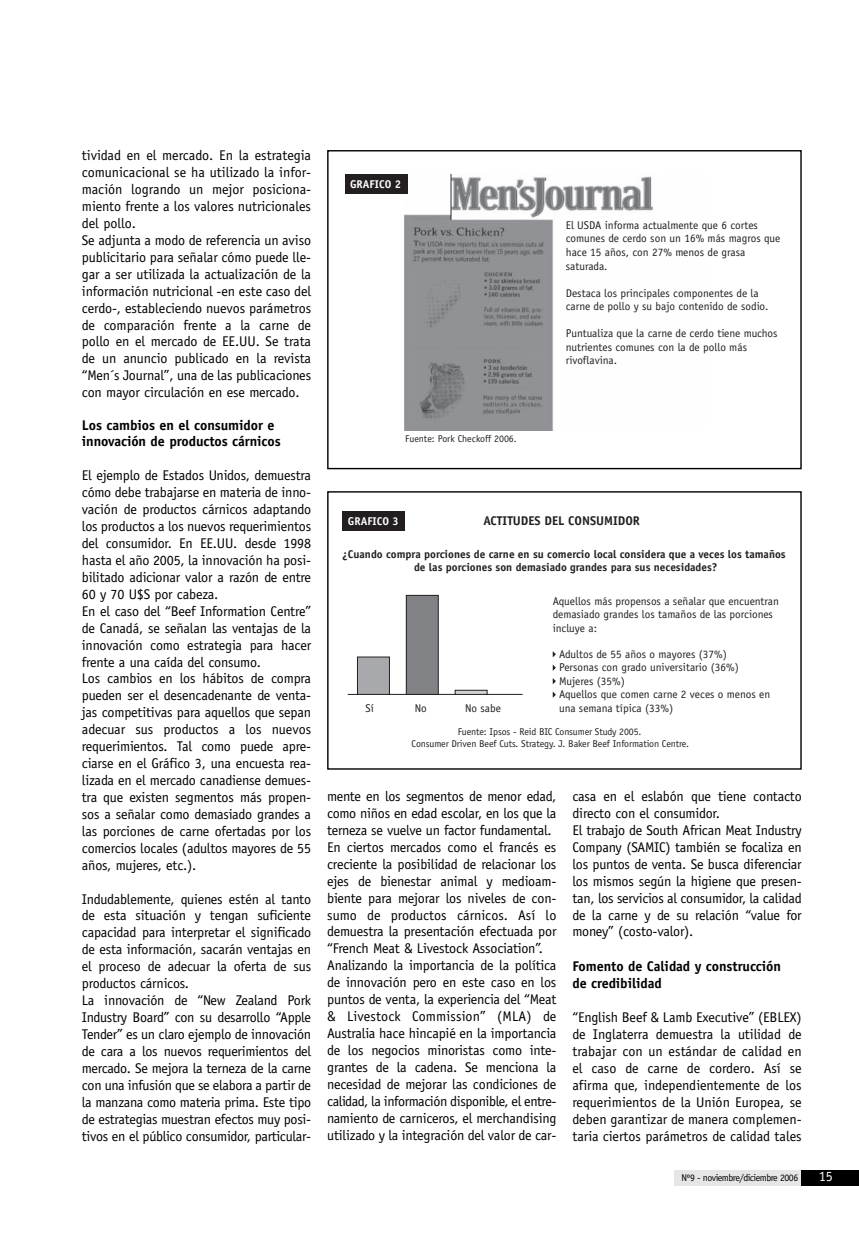
<style>
.page{position:relative;width:859px;height:1238px;background:#fff}
.page>*{position:absolute;margin:0;border:0;box-sizing:border-box;transform-origin:0 0}
.t1{font:14.1px/17px "Officina Sans";letter-spacing:-.015em;color:#000}
.t2{font:700 14.1px/17px "Officina Sans";letter-spacing:-.005em;color:#000}
.t3{font:14.1px "Officina Sans";color:#fff}
.t4{font:700 12.75px "Officina Sans";color:#231f20}
.t5{font:11.25px/13.5px "Officina Sans";color:#231f20}
.t6{font:700 11.25px/13.5px "Officina Sans";color:#231f20;text-align:center}
.t7{font:700 11.25px "Officina Sans";color:#fff}
.t8{font:9.9px/11.9px "Officina Sans";letter-spacing:-.01em;color:#231f20;text-align:center}
.t9{font:9.9px "Officina Sans";letter-spacing:-.05em;color:#000}
</style>
<div class="page">
<div style="left:674px;top:1169px;width:175px;height:16px;background:#e6e6e6"></div>
<div style="left:801px;top:1169px;width:57px;height:16px;background:#000"></div>
<div style="left:343px;top:511px;width:62px;height:20px;background:#231f20"></div>
<svg style="left:552px;top:651px;width:4px;height:6px"></svg>
<svg style="left:552px;top:664px;width:4px;height:7px"></svg>
<svg style="left:552px;top:678px;width:4px;height:6px"></svg>
<svg style="left:552px;top:691px;width:4px;height:6px"></svg>
<hr style="left:347px;top:694px;width:175px;height:1px;background:#231f20">
<div style="left:357px;top:657px;width:32px;height:37px;background:#a8a9ad"></div>
<div style="left:357px;top:656px;width:33px;height:38px;border:1px solid #231f20"></div>
<div style="left:406px;top:595px;width:32px;height:99px;background:#808285"></div>
<div style="left:406px;top:595px;width:32px;height:99px;border:1px solid #231f20"></div>
<div style="left:455px;top:690px;width:32px;height:4px;border:1px solid #231f20"></div>
<div style="left:327px;top:491px;width:474px;height:278px;border:1px solid #000"></div>
<img style="left:405px;top:175px;width:248px;height:255px">
<div style="left:345px;top:175px;width:62px;height:19px;background:#231f20"></div>
<div style="left:327px;top:150px;width:474px;height:319px;border:1px solid #000"></div>
<p class="t1" style="left:82px;top:148px;width:231px">tividad en el mercado. En la estrategia comunicacional se ha utilizado la infor&shy;mación logrando un mejor posiciona&shy;miento frente a los valores nutricionales del pollo.<br>Se adjunta a modo de referencia un aviso publicitario para señalar cómo puede lle&shy;gar a ser utilizada la actualización de la información nutricional -en este caso del cerdo-, estableciendo nuevos parámetros de comparación frente a la carne de pollo en el mercado de EE.UU. Se trata de un anuncio publicado en la revista “Men´s Journal”, una de las publicaciones con mayor circulación en ese mercado.</p>
<p class="t2" style="left:82px;top:417px;width:200px">Los cambios en el consumidor e innovación de productos cárnicos</p>
<p class="t1" style="left:82px;top:468px;width:231px">El ejemplo de Estados Unidos, demuestra cómo debe trabajarse en materia de inno&shy;vación de productos cárnicos adaptando los productos a los nuevos requerimientos del consumidor. En EE.UU. desde 1998 hasta el año 2005, la innovación ha posi&shy;bilitado adicionar valor a razón de entre 60 y 70 U$S por cabeza.<br>En el caso del “Beef Information Centre” de Canadá, se señalan las ventajas de la innovación como estrategia para hacer frente a una caída del consumo.<br>Los cambios en los hábitos de compra pueden ser el desencadenante de venta&shy;jas competitivas para aquellos que sepan adecuar sus productos a los nuevos requerimientos. Tal como puede apre&shy;ciarse en el Gráfico 3, una encuesta rea&shy;lizada en el mercado canadiense demues&shy;tra que existen segmentos más propen&shy;sos a señalar como demasiado grandes a las porciones de carne ofertadas por los comercios locales (adultos mayores de 55 años, mujeres, etc.).</p>
<p class="t1" style="left:82px;top:891px;width:231px">Indudablemente, quienes estén al tanto de esta situación y tengan suficiente capacidad para interpretar el significado de esta información, sacarán ventajas en el proceso de adecuar la oferta de sus productos cárnicos.<br>La innovación de “New Zealand Pork Industry Board” con su desarrollo “Apple Tender” es un claro ejemplo de innovación de cara a los nuevos requerimientos del mercado. Se mejora la terneza de la carne con una infusión que se elabora a partir de la manzana como materia prima. Este tipo de estrategias muestran efectos muy posi&shy;tivos en el público consumidor, particular-</p>
<p class="t7" style="left:350px;top:180px;width:52px">GRAFICO 2</p>
<p class="t8" style="left:405px;top:434px;width:113px">Fuente: Pork Checkoff 2006.</p>
<p class="t5" style="left:565px;top:219px;width:216px">El USDA informa actualmente que 6 cortes comunes de cerdo son un 16% más magros que hace 15 años, con 27% menos de grasa saturada.</p>
<p class="t5" style="left:565px;top:287px;width:204px">Destaca los principales componentes de la carne de pollo y su bajo contenido de sodio.</p>
<p class="t5" style="left:565px;top:327px;width:213px">Puntualiza que la carne de cerdo tiene muchos nutrientes comunes con la de pollo más rivoflavina.</p>
<p class="t7" style="left:348px;top:517px;width:52px">GRAFICO 3</p>
<p class="t4" style="left:483px;top:515px;width:158px">ACTITUDES DEL CONSUMIDOR</p>
<p class="t6" style="left:342px;top:548px;width:445px">¿Cuando compra porciones de carne en su comercio local considera que a veces los tamaños de las porciones son demasiado grandes para sus necesidades?</p>
<p class="t5" style="left:552px;top:595px;width:228px">Aquellos más propensos a señalar que encuentran demasiado grandes los tamaños de las porciones incluye a:</p>
<p class="t5" style="left:559px;top:648px;width:213px">Adultos de 55 años o mayores (37%)<br>Personas con grado universitario (36%)<br>Mujeres (35%)<br>Aquellos que comen carne 2 veces o menos en una semana típica (33%)</p>
<p class="t5" style="left:365px;top:702px;width:10px">Sí</p>
<p class="t5" style="left:415px;top:702px;width:13px">No</p>
<p class="t5" style="left:465px;top:702px;width:37px">No sabe</p>
<p class="t8" style="left:411px;top:727px;width:279px">Fuente: Ipsos - Reid BIC Consumer Study 2005.<br>Consumer Driven Beef Cuts. Strategy. J. Baker Beef Information Centre.</p>
<p class="t1" style="left:327px;top:789px;width:231px">mente en los segmentos de menor edad, como niños en edad escolar, en los que la terneza se vuelve un factor fundamental.<br>En ciertos mercados como el francés es creciente la posibilidad de relacionar los ejes de bienestar animal y medioam&shy;biente para mejorar los niveles de con&shy;sumo de productos cárnicos. Así lo demuestra la presentación efectuada por “French Meat &amp; Livestock Association”.<br>Analizando la importancia de la política de innovación pero en este caso en los puntos de venta, la experiencia del “Meat &amp; Livestock Commission” (MLA) de Australia hace hincapié en la importancia de los negocios minoristas como inte&shy;grantes de la cadena. Se menciona la necesidad de mejorar las condiciones de calidad, la información disponible, el entre&shy;namiento de carniceros, el merchandising utilizado y la integración del valor de car-</p>
<p class="t1" style="left:572px;top:789px;width:231px">casa en el eslabón que tiene contacto directo con el consumidor.<br>El trabajo de South African Meat Industry Company (SAMIC) también se focaliza en los puntos de venta. Se busca diferenciar los mismos según la higiene que presen&shy;tan, los servicios al consumidor, la calidad de la carne y de su relación “value for money” (costo-valor).</p>
<p class="t2" style="left:572px;top:959px;width:210px">Fomento de Calidad y construcción de credibilidad</p>
<p class="t1" style="left:572px;top:1010px;width:231px;text-align:justify">“English Beef &amp; Lamb Executive” (EBLEX) de Inglaterra demuestra la utilidad de trabajar con un estándar de calidad en el caso de carne de cordero. Así se afirma que, independientemente de los requerimientos de la Unión Europea, se deben garantizar de manera complemen&shy;taria ciertos parámetros de calidad tales</p>
<p class="t9" style="left:681px;top:1173px;width:118px">Nº9 - noviembre/diciembre 2006</p>
<p class="t3" style="left:818px;top:1171px;width:16px">15</p>
</div>
